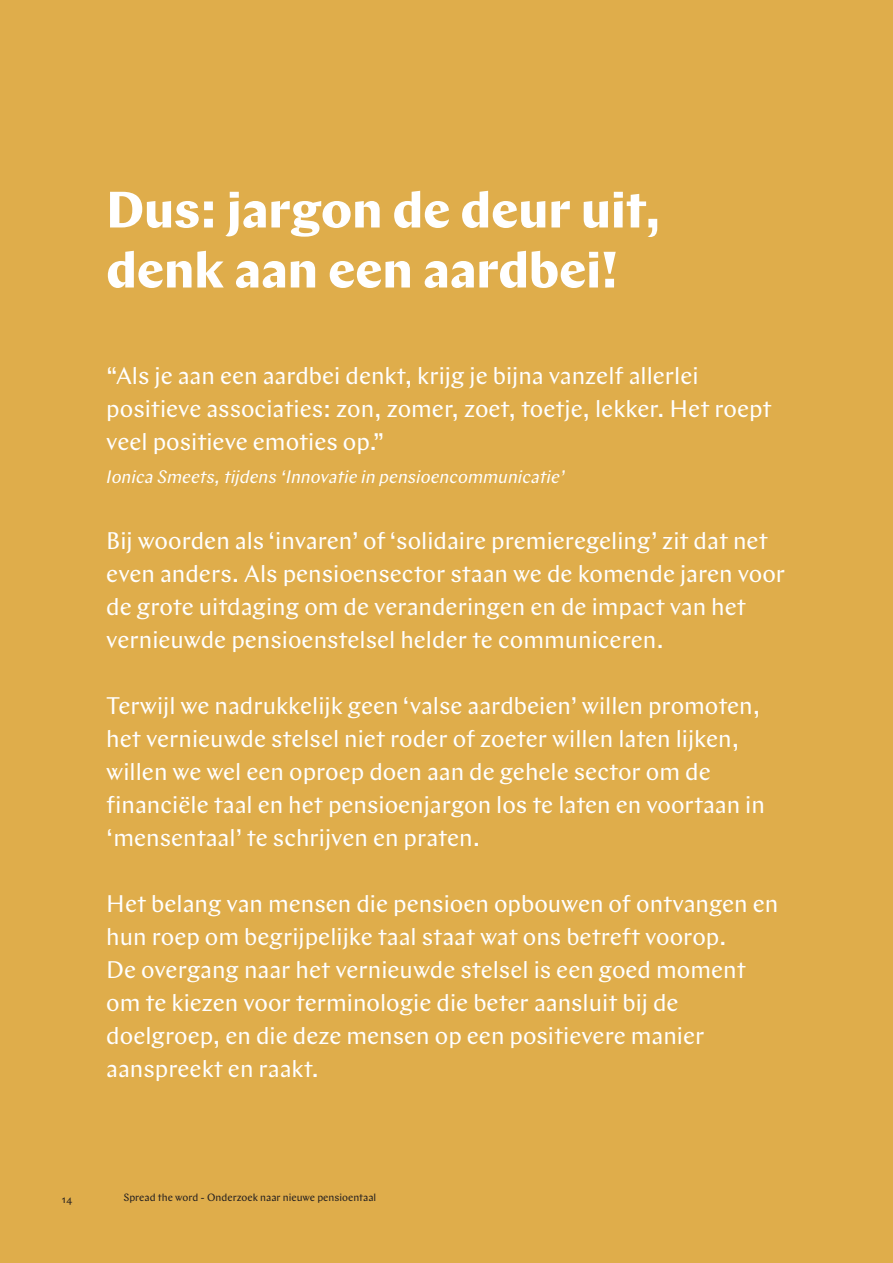
<style>
.page{position:relative;width:893px;height:1263px;background:#dfad4b}
.page>*{position:absolute;margin:0;border:0;box-sizing:border-box;transform-origin:0 0}
.Hoofdstuktitel{font:700 51px/60px "Chap APG";color:#fff}
.Hoofdstuktitel-2{font:24px/33px "Chap APG";color:#fff}
.Hoofdstuktitel-3{font:italic 18px "Chap APG";color:#fff}
.t1{font:10.5px "Chap APG";color:#231f20}
</style>
<div class="page">
<p class="Hoofdstuktitel" style="left:106px;top:180px;width:556px">Dus: jargon de deur uit, denk aan een aardbei!</p>
<p class="Hoofdstuktitel-2" style="left:106px;top:359px;width:667px">“Als je aan een aardbei denkt, krijg je bijna vanzelf allerlei positieve associaties: zon, zomer, zoet, toetje, lekker. Het roept veel positieve emoties op.”</p>
<p class="Hoofdstuktitel-3" style="left:106px;top:465px;width:460px">Ionica Smeets, tijdens ‘Innovatie in pensioencommunicatie’</p>
<p class="Hoofdstuktitel-2" style="left:106px;top:524px;width:680px">Bij woorden als ‘invaren’ of ‘solidaire premieregeling’ zit dat net even anders. Als pensioensector staan we de komende jaren voor de grote uitdaging om de veranderingen en de impact van het vernieuwde pensioenstelsel helder te communiceren.</p>
<p class="Hoofdstuktitel-2" style="left:106px;top:689px;width:660px">Terwijl we nadrukkelijk geen ‘valse aardbeien’ willen promoten, het vernieuwde stelsel niet roder of zoeter willen laten lijken, willen we wel een oproep doen aan de gehele sector om de financiële taal en het pensioenjargon los te laten en voortaan in ‘mensentaal’ te schrijven en praten.</p>
<p class="Hoofdstuktitel-2" style="left:106px;top:887px;width:673px">Het belang van mensen die pensioen opbouwen of ontvangen en hun roep om begrijpelijke taal staat wat ons betreft voorop.<br>De overgang naar het vernieuwde stelsel is een goed moment om te kiezen voor terminologie die beter aansluit bij de doelgroep, en die deze mensen op een positievere manier aanspreekt en raakt.</p>
<p class="t1" style="left:62px;top:1193px;width:12px">14</p>
<p class="t1" style="left:123px;top:1190px;width:254px">Spread the word - Onderzoek naar nieuwe pensioentaal</p>
</div>
